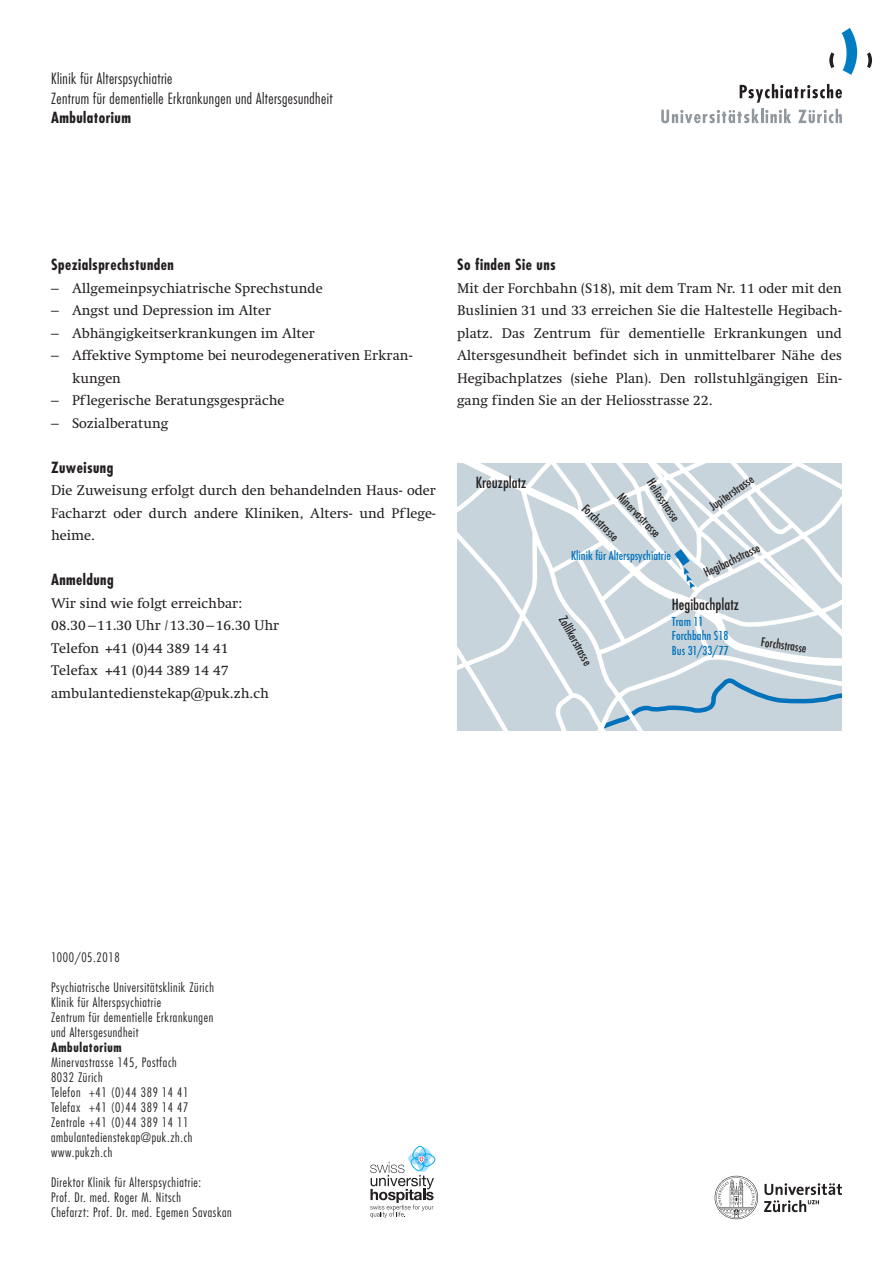
<style>
.page{position:relative;width:893px;height:1263px;background:#fff}
.page>*{position:absolute;margin:0;border:0;box-sizing:border-box;transform-origin:0 0}
.t1{font:300 condensed 15px/19.5px "Futura Std";letter-spacing:.03em;color:#231f20}
.t2{font:700 condensed 15px "Futura Std";letter-spacing:.03em;color:#231f20}
.t3{font:500 condensed 15px "Futura";color:#231f20}
.t4{font:14.25px/22.5px "Swift LT Std";color:#231f20}
.t5{font:300 condensed 12.75px/15px "Futura Std";letter-spacing:.05em;color:#231f20}
.t6{font:700 condensed 12.75px "Futura Std";letter-spacing:.05em;color:#231f20}
.t7{font:500 condensed 12px "Futura";color:#231f20}
.t8{font:500 condensed 12px/14.4px "Futura";color:#0072bc}
</style>
<div class="page">
<svg style="left:829px;top:52px;width:5px;height:16px"></svg>
<svg style="left:867px;top:52px;width:5px;height:16px"></svg>
<svg style="left:841px;top:28px;width:16px;height:47px"></svg>
<svg style="left:740px;top:84px;width:102px;height:19px"></svg>
<svg style="left:661px;top:109px;width:130px;height:14px"></svg>
<svg style="left:798px;top:109px;width:44px;height:14px"></svg>
<svg style="left:715px;top:1176px;width:127px;height:43px"></svg>
<svg style="left:370px;top:1146px;width:65px;height:72px"></svg>
<svg style="left:457px;top:463px;width:385px;height:268px"></svg>
<p class="t1" style="left:51px;top:69px;width:283px">Klinik für Alterspsychiatrie<br>Zentrum für dementielle Erkrankungen und Altersgesundheit</p>
<p class="t2" style="left:51px;top:108px;width:81px">Ambulatorium</p>
<p class="t2" style="left:51px;top:255px;width:124px">Spezialsprechstunden</p>
<p class="t4" style="left:51px;top:277px;width:273px">– Allgemeinpsychiatrische Sprechstunde</p>
<p class="t4" style="left:51px;top:299px;width:222px">– Angst und Depression im Alter</p>
<p class="t4" style="left:51px;top:322px;width:265px">– Abhängigkeitserkrankungen im Alter</p>
<p class="t4" style="left:72px;top:344px;width:342px;text-indent:-21px">– Affektive Symptome bei neurodegenerativen Erkran&shy;kungen</p>
<p class="t4" style="left:51px;top:389px;width:235px">– Pflegerische Beratungsgespräche</p>
<p class="t4" style="left:51px;top:412px;width:119px">– Sozialberatung</p>
<p class="t2" style="left:51px;top:458px;width:64px">Zuweisung</p>
<p class="t4" style="left:51px;top:479px;width:386px;text-align:justify">Die Zuweisung erfolgt durch den behandelnden Haus- oder Facharzt oder durch andere Kliniken, Alters- und Pflege&shy;heime.</p>
<p class="t2" style="left:51px;top:570px;width:64px">Anmeldung</p>
<p class="t4" style="left:51px;top:592px;width:230px">Wir sind wie folgt erreichbar:<br>08.30 –11.30 Uhr /13.30 –16.30 Uhr<br>Telefon +41 (0)44 389 14 41<br>Telefax +41 (0)44 389 14 47 ambulantedienstekap@puk.zh.ch</p>
<p class="t2" style="left:457px;top:255px;width:100px">So finden Sie uns</p>
<p class="t4" style="left:457px;top:277px;width:386px;text-align:justify">Mit der Forchbahn (S18), mit dem Tram Nr. 11 oder mit den Buslinien 31 und 33 erreichen Sie die Haltestelle Hegibach&shy;platz. Das Zentrum für dementielle Erkrankungen und Altersgesundheit befindet sich in unmittelbarer Nähe des Hegibachplatzes (siehe Plan). Den rollstuhlgängigen Ein&shy;gang finden Sie an der Heliosstrasse 22.</p>
<p class="t3" style="left:476px;top:473px;width:52px">Kreuzplatz</p>
<p class="t7" style="left:657px;top:476px;width:50px;rotate:57deg">Heliosstrasse</p>
<p class="t7" style="left:590px;top:501px;width:47px;rotate:45deg">Forchstrasse</p>
<p class="t7" style="left:625px;top:489px;width:58px;rotate:46deg">Minervastrasse</p>
<p class="t8" style="left:571px;top:549px;width:101px">Klinik für Alterspsychiatrie</p>
<p class="t7" style="left:706px;top:501px;width:53px;rotate:-35deg">Jupiterstrasse</p>
<p class="t7" style="left:701px;top:566px;width:62px;rotate:-26deg">Hegibachstrasse</p>
<p class="t7" style="left:569px;top:613px;width:56px;rotate:61deg">Zollikerstrasse</p>
<p class="t3" style="left:672px;top:595px;width:68px">Hegibachplatz</p>
<p class="t8" style="left:672px;top:614px;width:59px">Tram 11<br>Forchbahn S18<br>Bus 31/33/77</p>
<p class="t7" style="left:762px;top:634px;width:47px;rotate:9deg">Forchstrasse</p>
<p class="t5" style="left:51px;top:949px;width:70px">1000/05.2018</p>
<p class="t5" style="left:51px;top:979px;width:164px">Psychiatrische Universitätsklinik Zürich Klinik für Alterspsychiatrie<br>Zentrum für dementielle Erkrankungen und Altersgesundheit</p>
<p class="t6" style="left:51px;top:1039px;width:72px">Ambulatorium</p>
<p class="t5" style="left:51px;top:1054px;width:143px">Minervastrasse 145, Postfach<br>8032 Zürich<br>Telefon +41 (0)44 389 14 41<br>Telefax +41 (0)44 389 14 47<br>Zentrale +41 (0)44 389 14 11 ambulantedienstekap@puk.zh.ch www.pukzh.ch</p>
<p class="t5" style="left:51px;top:1174px;width:182px">Direktor Klinik für Alterspsychiatrie:<br>Prof. Dr. med. Roger M. Nitsch<br>Chefarzt: Prof. Dr. med. Egemen Savaskan</p>
</div>
